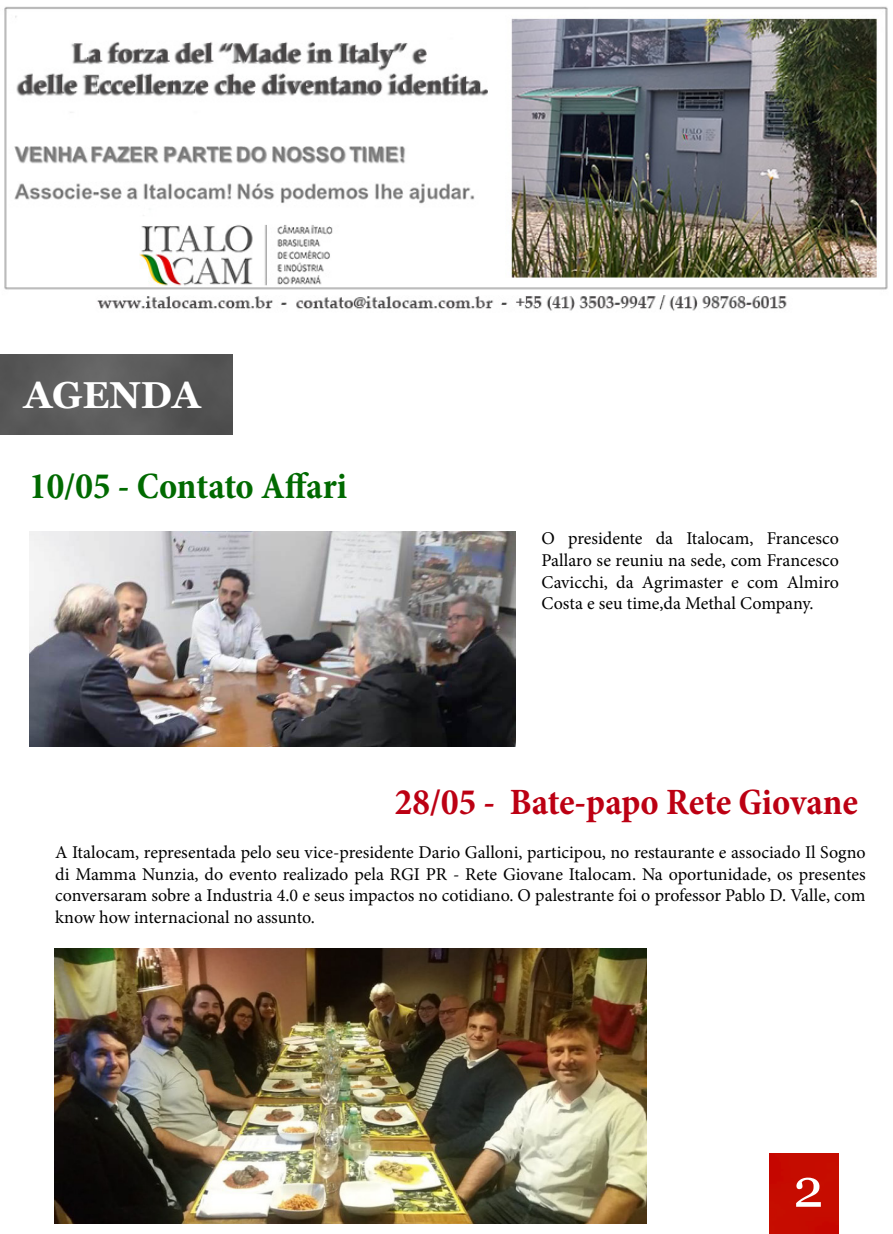
<style>
.page{position:relative;width:893px;height:1234px;background:#fff}
.page>*{position:absolute;margin:0;border:0;box-sizing:border-box;transform-origin:0 0}
.t1{font:54px "Vani";color:#fff}
.t2{font:700 condensed 37.5px "Minion Pro";letter-spacing:-.005em;color:#bc0013}
.t3{font:700 condensed 37.5px "Minion Pro";letter-spacing:-.005em;color:#006a00}
.t4{font:700 37.5px "Vani";color:#fff}
.t5{font:18px/21.6px "Minion Pro";color:#000;text-align:justify}
</style>
<div class="page">
<div style="left:770px;top:1153px;width:69px;height:80px;background:#c60c00"></div>
<img style="left:0;top:354px;width:232px;height:81px">
<img style="left:29px;top:531px;width:487px;height:214px">
<img style="left:54px;top:948px;width:592px;height:275px">
<img style="left:4px;top:6px;width:884px;height:305px">
<p class="t4" style="left:24px;top:373px;width:178px">AGENDA</p>
<p class="t3" style="left:29px;top:460px;width:319px">10/05 - Contato Affari</p>
<p class="t5" style="left:542px;top:528px;width:299px">O presidente da Italocam, Francesco Pallaro se reuniu na sede, com Francesco Cavicchi, da Agrimaster e com Almiro Costa e seu time,da Methal Company.</p>
<p class="t2" style="left:395px;top:775px;width:465px">28/05 - Bate-papo Rete Giovane</p>
<p class="t5" style="left:55px;top:841px;width:812px">A Italocam, representada pelo seu vice-presidente Dario Galloni, participou, no restaurante e associado Il Sogno di Mamma Nunzia, do evento realizado pela RGI PR - Rete Giovane Italocam. Na oportunidade, os presentes conversaram sobre a Industria 4.0 e seus impactos no cotidiano. O palestrante foi o professor Pablo D. Valle, com know how internacional no assunto.</p>
<p class="t1" style="left:793px;top:1156px;width:32px">2</p>
</div>
